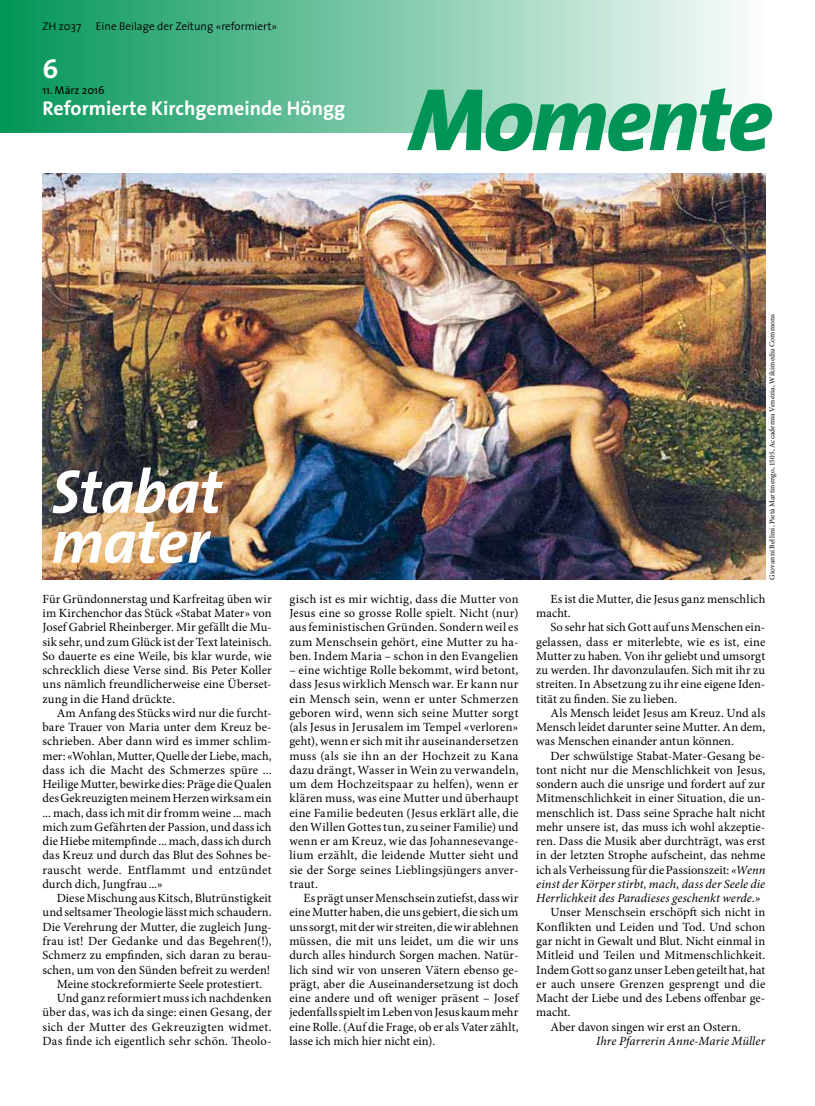
<style>
.page{position:relative;width:815px;height:1106px;background:#fff}
.page>*{position:absolute;margin:0;border:0;box-sizing:border-box;transform-origin:0 0}
.t1{font:italic 800 92px "The Sans";letter-spacing:-.03em;color:#009557}
.t2{font:italic 700 61.88px/50px "The Sans";letter-spacing:-.015em;color:#fff}
.t3{font:27.5px "The Sans Bold Caps";color:#fff}
.t4{font:700 20px "The Sans";color:#fff}
.t5{font:12.5px/14.2px "Minion Pro";letter-spacing:.01em;color:#000;text-align:justify}
.t6{font:italic 12.5px "Minion Pro";letter-spacing:.005em;color:#000}
.t7{font:300 11.25px "The Sans";color:#000}
.t8{font:11.25px "The Sans";color:#000}
.t9{font:7.5px "Minion Pro";letter-spacing:.025em;color:#000}
.s1{font-size:89.5px}
.s2{font-style:italic}
</style>
<div class="page">
<svg style="left:0;top:0;width:740px;height:133px;background:#7ac7a6"></svg>
<img style="left:43px;top:174px;width:722px;height:405px">
<p class="t7" style="left:42px;top:17px;width:40px">ZH z037</p>
<p class="t7" style="left:96px;top:17px;width:183px">Eine Beilage der Zeitung «reformiert»</p>
<h3 class="t3" style="left:42px;top:46px;width:17px">6</h3>
<p class="t8" style="left:42px;top:81px;width:64px">11. März 2016</p>
<h3 class="t4" style="left:42px;top:92px;width:304px">Reformierte Kirchgemeinde Höngg</h3>
<h1 class="t1" style="left:409px;top:42px;width:365px"><span class="s1">M</span>omente</h1>
<h2 class="t2" style="left:51px;top:465px;width:172px">Stabat mater</h2>
<p class="t9" style="left:767px;top:579px;width:267px;rotate:-90deg">Giovanni Bellini, Pietà Martinengo, 1505, Accademia Venezia, Wikimedia Commons</p>
<p class="t5" style="left:43px;top:592px;width:231px">Für Gründonnerstag und Karfreitag üben wir im Kirchenchor das Stück «Stabat Mater» von Josef Gabriel Rheinberger. Mir gefällt die Mu&shy;sik sehr, und zum Glück ist der Text lateinisch.<br>So dauerte es eine Weile, bis klar wurde, wie schrecklich diese Verse sind. Bis Peter Koller uns nämlich freundlicherweise eine Überset&shy;zung in die Hand drückte.</p>
<p class="t5" style="left:43px;top:706px;width:231px;text-indent:14px">Am Anfang des Stücks wird nur die furcht&shy;bare Trauer von Maria unter dem Kreuz be&shy;schrieben. Aber dann wird es immer schlim&shy;mer: «Wohlan, Mutter, Quelle der Liebe, mach, dass ich die Macht des Schmerzes spüre ...<br>Heilige Mutter, bewirke dies: Präge die Qualen des Gekreuzigten meinem Herzen wirksam ein ... mach, dass ich mit dir fromm weine ... mach mich zum Gefährten der Passion, und dass ich die Hiebe mitempfinde ... mach, dass ich durch das Kreuz und durch das Blut des Sohnes be&shy;rauscht werde. Entflammt und entzündet durch dich, Jungfrau ...»</p>
<p class="t5" style="left:57px;top:891px;width:216px">Diese Mischung aus Kitsch, Blutrünstigkeit</p>
<p class="t5" style="left:43px;top:905px;width:231px">und seltsamer Theologie lässt mich schaudern.</p>
<p class="t5" style="left:43px;top:919px;width:231px">Die Verehrung der Mutter, die zugleich Jung-</p>
<p class="t5" style="left:43px;top:934px;width:231px">frau ist! Der Gedanke und das Begehren(!),</p>
<p class="t5" style="left:43px;top:948px;width:231px">Schmerz zu empfinden, sich daran zu berau-</p>
<p class="t5" style="left:43px;top:962px;width:229px">schen, um von den Sünden befreit zu werden!</p>
<p class="t5" style="left:57px;top:976px;width:207px">Meine stockreformierte Seele protestiert.</p>
<p class="t5" style="left:57px;top:991px;width:216px">Und ganz reformiert muss ich nachdenken</p>
<p class="t5" style="left:43px;top:1005px;width:231px">über das, was ich da singe: einen Gesang, der</p>
<p class="t5" style="left:43px;top:1019px;width:231px">sich der Mutter des Gekreuzigten widmet.</p>
<p class="t5" style="left:43px;top:1033px;width:231px">Das finde ich eigentlich sehr schön. Theolo-</p>
<p class="t5" style="left:289px;top:592px;width:231px">gisch ist es mir wichtig, dass die Mutter von Jesus eine so grosse Rolle spielt. Nicht (nur) aus feministischen Gründen. Sondern weil es zum Menschsein gehört, eine Mutter zu ha&shy;ben. Indem Maria – schon in den Evangelien</p>
<p class="t5" style="left:289px;top:663px;width:231px">– eine wichtige Rolle bekommt, wird betont, dass Jesus wirklich Mensch war. Er kann nur ein Mensch sein, wenn er unter Schmerzen geboren wird, wenn sich seine Mutter sorgt (als Jesus in Jerusalem im Tempel «verloren» geht), wenn er sich mit ihr auseinandersetzen muss (als sie ihn an der Hochzeit zu Kana dazu drängt, Wasser in Wein zu verwandeln, um dem Hochzeitspaar zu helfen), wenn er klären muss, was eine Mutter und überhaupt eine Familie bedeuten (Jesus erklärt alle, die den Willen Gottes tun, zu seiner Familie) und wenn er am Kreuz, wie das Johannesevange&shy;lium erzählt, die leidende Mutter sieht und sie der Sorge seines Lieblingsjüngers anver&shy;traut.</p>
<p class="t5" style="left:289px;top:891px;width:231px;text-indent:14px">Es prägt unser Menschsein zutiefst, dass wir eine Mutter haben, die uns gebiert, die sich um uns sorgt, mit der wir streiten, die wir ablehnen müssen, die mit uns leidet, um die wir uns durch alles hindurch Sorgen machen. Natür&shy;lich sind wir von unseren Vätern ebenso ge&shy;prägt, aber die Auseinandersetzung ist doch eine andere und oft weniger präsent – Josef jedenfalls spielt im Leben von Jesus kaum mehr eine Rolle. (Auf die Frage, ob er als Vater zählt, lasse ich mich hier nicht ein).</p>
<p class="t5" style="left:536px;top:592px;width:231px;text-indent:14px">Es ist die Mutter, die Jesus ganz menschlich macht.</p>
<p class="t5" style="left:536px;top:620px;width:231px;text-indent:14px">So sehr hat sich Gott auf uns Menschen ein&shy;gelassen, dass er miterlebte, wie es ist, eine Mutter zu haben. Von ihr geliebt und umsorgt zu werden. Ihr davonzulaufen. Sich mit ihr zu streiten. In Absetzung zu ihr eine eigene Iden&shy;tität zu finden. Sie zu lieben.</p>
<p class="t5" style="left:536px;top:706px;width:231px;text-indent:14px">Als Mensch leidet Jesus am Kreuz. Und als Mensch leidet darunter seine Mutter. An dem, was Menschen einander antun können.</p>
<p class="t5" style="left:536px;top:748px;width:231px;text-indent:14px">Der schwülstige Stabat-Mater-Gesang be&shy;tont nicht nur die Menschlichkeit von Jesus, sondern auch die unsrige und fordert auf zur Mitmenschlichkeit in einer Situation, die un&shy;menschlich ist. Dass seine Sprache halt nicht mehr unsere ist, das muss ich wohl akzeptie&shy;ren. Dass die Musik aber durchträgt, was erst in der letzten Strophe aufscheint, das nehme ich als Verheissung für die Passionszeit: <span class="s2">«Wenn einst der Körper stirbt, mach, dass der Seele die Herrlichkeit des Paradieses geschenkt werde.»</span></p>
<p class="t5" style="left:550px;top:905px;width:216px">Unser Menschsein erschöpft sich nicht in</p>
<p class="t5" style="left:536px;top:919px;width:231px">Konflikten und Leiden und Tod. Und schon</p>
<p class="t5" style="left:536px;top:934px;width:231px">gar nicht in Gewalt und Blut. Nicht einmal in</p>
<p class="t5" style="left:536px;top:948px;width:231px">Mitleid und Teilen und Mitmenschlichkeit.</p>
<p class="t5" style="left:536px;top:962px;width:231px">Indem Gott so ganz unser Leben geteilt hat, hat</p>
<p class="t5" style="left:536px;top:976px;width:231px">er auch unsere Grenzen gesprengt und die</p>
<p class="t5" style="left:536px;top:991px;width:231px">Macht der Liebe und des Lebens offenbar ge-</p>
<p class="t5" style="left:536px;top:1005px;width:36px">macht.</p>
<p class="t5" style="left:550px;top:1019px;width:192px">Aber davon singen wir erst an Ostern.</p>
<p class="t6" style="left:596px;top:1032px;width:171px">Ihre Pfarrerin Anne-Marie Müller</p>
</div>
